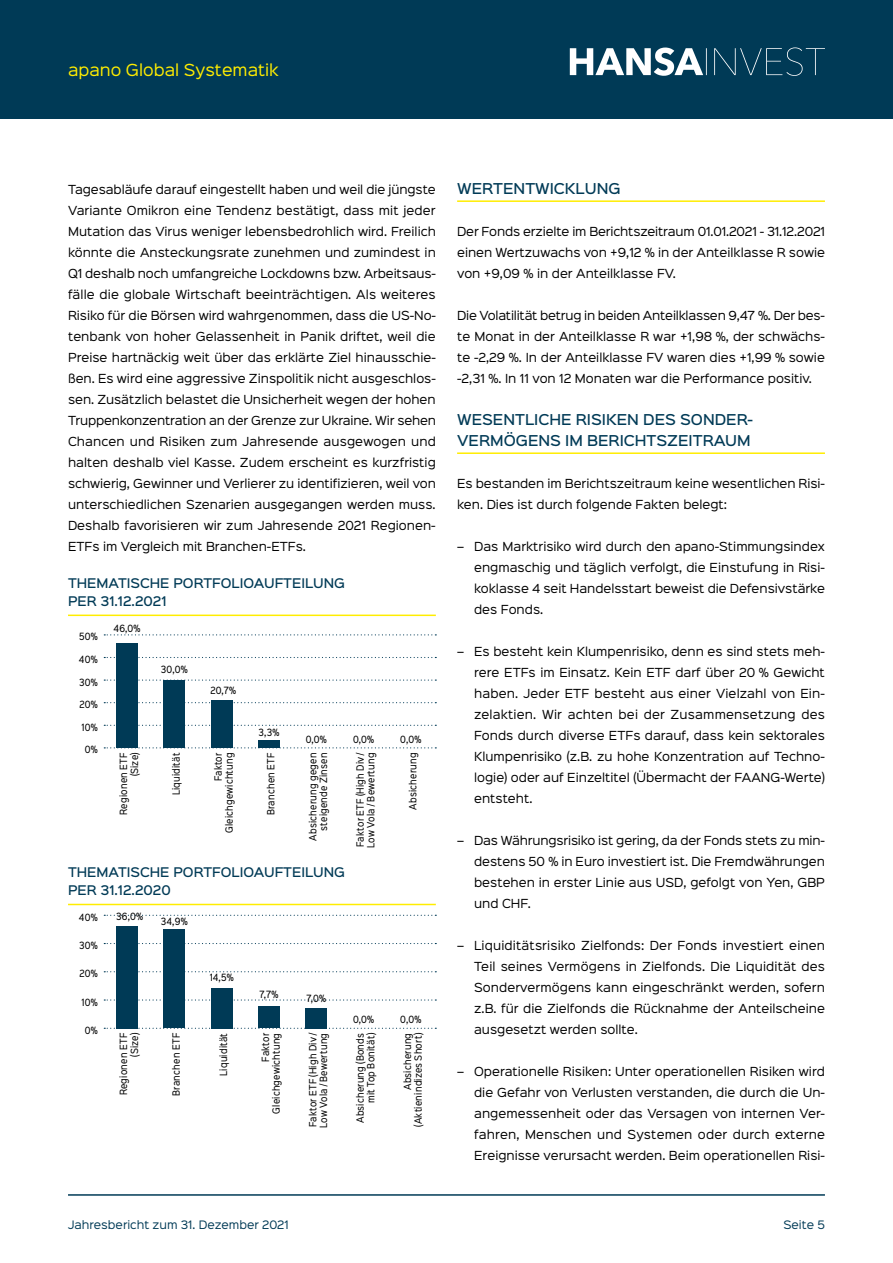
<style>
.page{position:relative;width:893px;height:1263px;background:#fff}
.page>*{position:absolute;margin:0;border:0;box-sizing:border-box;transform-origin:0 0}
.t1{font:15px "Sinkin Sans 400";color:#ffed00}
.t2{font:500 13.5px/21px "Sinkin Sans 500";color:#003a56}
.t3{font:500 12px/18px "Sinkin Sans 500";color:#003a56}
.t4{font:11.25px/21px "Sinkin Sans 400";color:#000;text-align:justify}
.t5{font:10.5px "Sinkin Sans 400";color:#003a56}
.t6{font:9px/10.8px "Sinkin Sans Narrow W01 400 Rg";letter-spacing:.025em;color:#000;text-align:right}
</style>
<div class="page">
<div style="left:0;top:0;width:893px;height:119px;background:#003a56"></div>
<svg style="left:570px;top:47px;width:255px;height:29px"></svg>
<hr style="left:68px;top:1194px;width:757px;height:2px;background:#003a56">
<hr style="left:457px;top:200px;width:368px;height:2px;background:#ffed00">
<hr style="left:457px;top:452px;width:368px;height:2px;background:#ffed00">
<svg style="left:104px;top:747px;width:332px;height:1px"></svg>
<svg style="left:104px;top:679px;width:332px;height:2px"></svg>
<svg style="left:104px;top:702px;width:332px;height:1px"></svg>
<svg style="left:104px;top:657px;width:332px;height:1px"></svg>
<svg style="left:104px;top:725px;width:332px;height:1px"></svg>
<svg style="left:104px;top:634px;width:332px;height:1px"></svg>
<hr style="left:68px;top:614px;width:368px;height:2px;background:#ffed00">
<div style="left:116px;top:644px;width:22px;height:104px;background:#003a56"></div>
<div style="left:164px;top:680px;width:21px;height:68px;background:#003a56"></div>
<div style="left:211px;top:701px;width:21px;height:47px;background:#003a56"></div>
<div style="left:258px;top:740px;width:22px;height:8px;background:#003a56"></div>
<svg style="left:104px;top:1028px;width:332px;height:1px"></svg>
<svg style="left:104px;top:943px;width:332px;height:1px"></svg>
<svg style="left:104px;top:971px;width:332px;height:1px"></svg>
<svg style="left:104px;top:999px;width:332px;height:1px"></svg>
<svg style="left:104px;top:915px;width:332px;height:1px"></svg>
<hr style="left:68px;top:904px;width:368px;height:1px;background:#ffed00">
<div style="left:116px;top:926px;width:22px;height:102px;background:#003a56"></div>
<div style="left:164px;top:930px;width:21px;height:98px;background:#003a56"></div>
<div style="left:211px;top:988px;width:21px;height:40px;background:#003a56"></div>
<div style="left:258px;top:1006px;width:22px;height:22px;background:#003a56"></div>
<div style="left:306px;top:1008px;width:21px;height:20px;background:#003a56"></div>
<h1 class="t1" style="left:68px;top:57px;width:212px">apano Global Systematik</h1>
<p class="t4" style="left:68px;top:178px;width:369px">Tagesabläufe darauf eingestellt haben und weil die jüngste Variante Omikron eine Tendenz bestätigt, dass mit jeder Mutation das Virus weniger lebensbedrohlich wird. Freilich könnte die Ansteckungsrate zunehmen und zumindest in Q1 deshalb noch umfangreiche Lockdowns bzw. Arbeitsaus&shy;fälle die globale Wirtschaft beeinträchtigen. Als weiteres Risiko für die Börsen wird wahrgenommen, dass die US-No&shy;tenbank von hoher Gelassenheit in Panik driftet, weil die Preise hartnäckig weit über das erklärte Ziel hinausschie&shy;ßen. Es wird eine aggressive Zinspolitik nicht ausgeschlos&shy;sen. Zusätzlich belastet die Unsicherheit wegen der hohen Truppenkonzentration an der Grenze zur Ukraine. Wir sehen Chancen und Risiken zum Jahresende ausgewogen und halten deshalb viel Kasse. Zudem erscheint es kurzfristig schwierig, Gewinner und Verlierer zu identifizieren, weil von unterschiedlichen Szenarien ausgegangen werden muss.<br>Deshalb favorisieren wir zum Jahresende 2021 Regionen-ETFs im Vergleich mit Branchen-ETFs.</p>
<p class="t2" style="left:457px;top:177px;width:165px">WERTENTWICKLUNG</p>
<p class="t4" style="left:457px;top:220px;width:369px">Der Fonds erzielte im Berichtszeitraum 01.01.2021 - 31.12.2021 einen Wertzuwachs von +9,12 % in der Anteilklasse R sowie von +9,09 % in der Anteilklasse FV.</p>
<p class="t4" style="left:457px;top:304px;width:369px">Die Volatilität betrug in beiden Anteilklassen 9,47 %. Der bes&shy;te Monat in der Anteilklasse R war +1,98 %, der schwächs&shy;te -2,29 %. In der Anteilklasse FV waren dies +1,99 % sowie -2,31 %. In 11 von 12 Monaten war die Performance positiv.</p>
<p class="t2" style="left:457px;top:408px;width:297px">WESENTLICHE RISIKEN DES SONDER-<br>VERMÖGENS IM BERICHTSZEITRAUM</p>
<p class="t4" style="left:457px;top:472px;width:369px">Es bestanden im Berichtszeitraum keine wesentlichen Risi&shy;ken. Dies ist durch folgende Fakten belegt:</p>
<p class="t4" style="left:474px;top:535px;width:352px;text-indent:-17px">– Das Marktrisiko wird durch den apano-Stimmungsindex engmaschig und täglich verfolgt, die Einstufung in Risi&shy;koklasse 4 seit Handelsstart beweist die Defensivstärke des Fonds.</p>
<p class="t4" style="left:474px;top:640px;width:352px;text-indent:-17px">– Es besteht kein Klumpenrisiko, denn es sind stets meh&shy;rere ETFs im Einsatz. Kein ETF darf über 20 % Gewicht haben. Jeder ETF besteht aus einer Vielzahl von Ein&shy;zelaktien. Wir achten bei der Zusammensetzung des Fonds durch diverse ETFs darauf, dass kein sektorales Klumpenrisiko (z.B. zu hohe Konzentration auf Techno&shy;logie) oder auf Einzeltitel (Übermacht der FAANG-Werte) entsteht.</p>
<p class="t4" style="left:474px;top:829px;width:352px;text-indent:-17px">– Das Währungsrisiko ist gering, da der Fonds stets zu min&shy;destens 50 % in Euro investiert ist. Die Fremdwährungen bestehen in erster Linie aus USD, gefolgt von Yen, GBP und CHF.</p>
<p class="t4" style="left:474px;top:934px;width:352px;text-indent:-17px">– Liquiditätsrisiko Zielfonds: Der Fonds investiert einen Teil seines Vermögens in Zielfonds. Die Liquidität des Sondervermögens kann eingeschränkt werden, sofern z.B. für die Zielfonds die Rücknahme der Anteilscheine ausgesetzt werden sollte.</p>
<p class="t4" style="left:474px;top:1060px;width:352px;text-indent:-17px">– Operationelle Risiken: Unter operationellen Risiken wird die Gefahr von Verlusten verstanden, die durch die Un&shy;angemessenheit oder das Versagen von internen Ver&shy;fahren, Menschen und Systemen oder durch externe Ereignisse verursacht werden. Beim operationellen Risi-</p>
<p class="t3" style="left:68px;top:573px;width:279px">THEMATISCHE PORTFOLIOAUFTEILUNG<br>PER 31.12.2021</p>
<p class="t6" style="left:114px;top:623px;width:29px">46,0%</p>
<p class="t6" style="left:79px;top:631px;width:20px">50%</p>
<p class="t6" style="left:79px;top:654px;width:20px">40%</p>
<p class="t6" style="left:161px;top:663px;width:28px">30,0%</p>
<p class="t6" style="left:79px;top:676px;width:20px">30%</p>
<p class="t6" style="left:79px;top:699px;width:20px">20%</p>
<p class="t6" style="left:210px;top:684px;width:27px">20,7%</p>
<p class="t6" style="left:81px;top:721px;width:18px">10%</p>
<p class="t6" style="left:259px;top:726px;width:22px">3,3%</p>
<p class="t6" style="left:306px;top:734px;width:23px">0,0%</p>
<p class="t6" style="left:353px;top:734px;width:23px">0,0%</p>
<p class="t6" style="left:400px;top:734px;width:23px">0,0%</p>
<p class="t6" style="left:85px;top:744px;width:15px">0%</p>
<p class="t6" style="left:354px;top:848px;width:98px;text-align:left;rotate:-90deg">Faktor ETF (High Div /<br>Low Vola / Bewertung</p>
<p class="t6" style="left:171px;top:795px;width:44px;rotate:-90deg">Liquidität</p>
<p class="t6" style="left:212px;top:833px;width:82px;rotate:-90deg">Faktor<br>Gleichgewichtung</p>
<p class="t6" style="left:118px;top:815px;width:64px;rotate:-90deg">Regionen ETF (Size)</p>
<p class="t6" style="left:265px;top:815px;width:64px;rotate:-90deg">Branchen ETF</p>
<p class="t6" style="left:307px;top:840px;width:89px;rotate:-90deg">Absicherung gegen steigende Zinsen</p>
<p class="t6" style="left:407px;top:810px;width:59px;rotate:-90deg">Absicherung</p>
<p class="t3" style="left:68px;top:862px;width:279px">THEMATISCHE PORTFOLIOAUFTEILUNG<br>PER 31.12.2020</p>
<p class="t6" style="left:116px;top:910px;width:28px">36,0%</p>
<p class="t6" style="left:79px;top:911px;width:20px">40%</p>
<p class="t6" style="left:161px;top:916px;width:28px">34,9%</p>
<p class="t6" style="left:79px;top:940px;width:20px">30%</p>
<p class="t6" style="left:79px;top:968px;width:20px">20%</p>
<p class="t6" style="left:81px;top:996px;width:18px">10%</p>
<p class="t6" style="left:210px;top:971px;width:26px">14,5%</p>
<p class="t6" style="left:259px;top:988px;width:21px">7,7%</p>
<p class="t6" style="left:306px;top:992px;width:21px">7,0%</p>
<p class="t6" style="left:307px;top:1128px;width:98px;text-align:left;rotate:-90deg">Faktor ETF (High Div /<br>Low Vola / Bewertung</p>
<p class="t6" style="left:353px;top:1014px;width:23px">0,0%</p>
<p class="t6" style="left:400px;top:1014px;width:23px">0,0%</p>
<p class="t6" style="left:85px;top:1024px;width:15px">0%</p>
<p class="t6" style="left:218px;top:1076px;width:44px;rotate:-90deg">Liquidität</p>
<p class="t6" style="left:260px;top:1114px;width:82px;rotate:-90deg">Faktor<br>Gleichgewichtung</p>
<p class="t6" style="left:118px;top:1095px;width:64px;rotate:-90deg">Regionen ETF (Size)</p>
<p class="t6" style="left:171px;top:1096px;width:64px;rotate:-90deg">Branchen ETF</p>
<p class="t6" style="left:354px;top:1123px;width:92px;rotate:-90deg">Absicherung (Bonds mit Top Bonität)</p>
<p class="t6" style="left:402px;top:1127px;width:95px;rotate:-90deg">Absicherung (Aktienindizes Short)</p>
<p class="t5" style="left:68px;top:1216px;width:222px">Jahresbericht zum 31. Dezember 2021</p>
<p class="t5" style="left:783px;top:1216px;width:43px">Seite 5</p>
</div>
